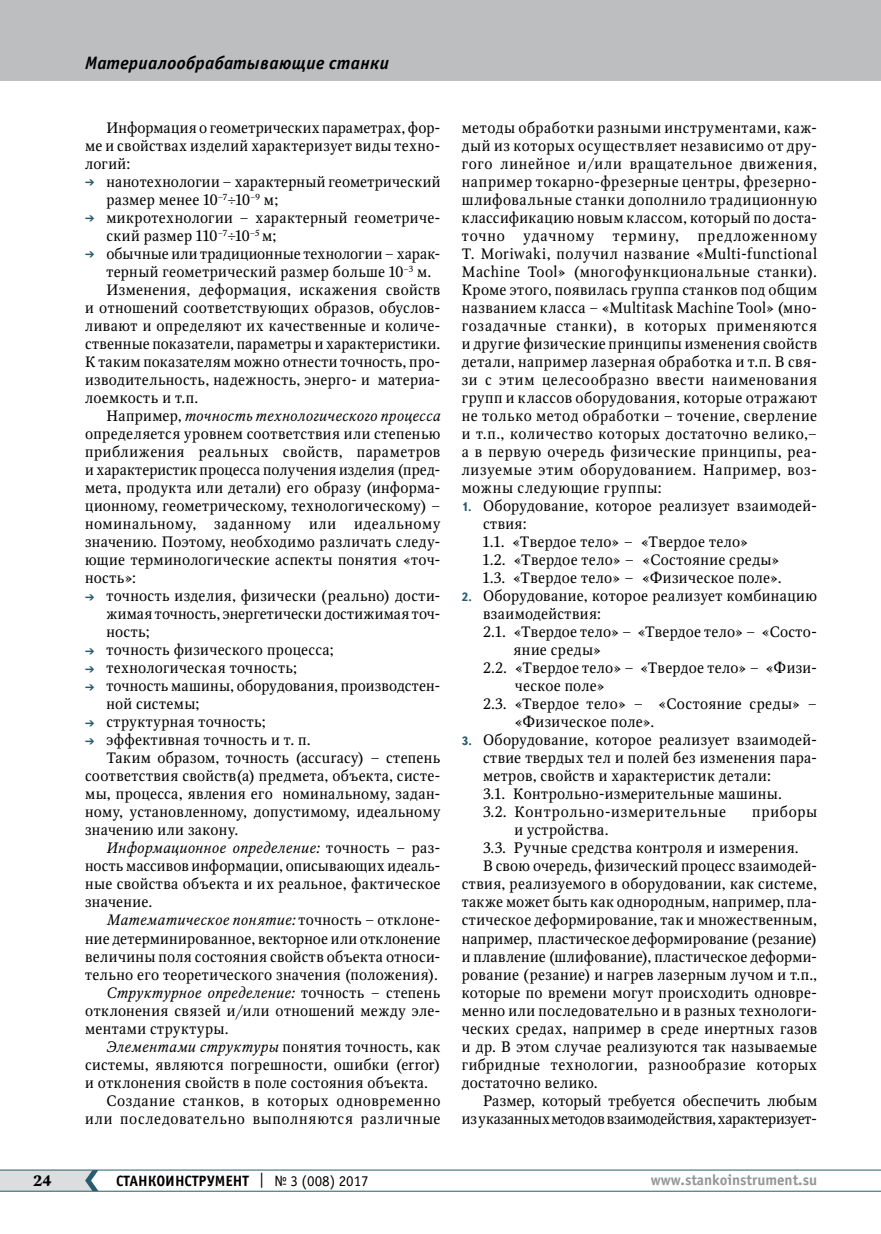
<style>
.page{position:relative;width:881px;height:1234px;background:#fff}
.page>*{position:absolute;margin:0;border:0;box-sizing:border-box;transform-origin:0 0}
.t1{font:italic 700 18px "Officina Sans C";letter-spacing:.015em;color:#000}
.t2{font:15px/18px "Octava";letter-spacing:.025em;color:#000}
.t3{font:italic 15px "Octava";letter-spacing:.025em;color:#000}
.t4{font:15px "Octava";letter-spacing:.045em;color:#000}
.t5{font:15px "Octava";letter-spacing:-.01em;color:#000}
.t6{font:15px "Octava";letter-spacing:.005em;color:#000}
.t7{font:15px "Octava";letter-spacing:.055em;color:#000}
.t8{font:700 15px "Officina Sans C";color:#000}
.t9{font:700 15px "Officina Sans C";color:#939598}
.t10{font:700 15px "Octava";color:#000}
.s1{color:#285b6e}
.s2{font-style:normal}
.s3{font-family:"Text Book C";font-weight:700;font-size:12px;color:#285b6e}
.s4{font-weight:400}
</style>
<div class="page">
<hr style="left:0;top:1190px;width:880px;height:1px;background:#285b6e">
<hr style="left:0;top:1169px;width:880px;height:1px;background:#285b6e">
<svg style="left:0;top:1169px;width:98px;height:21px;background:#cbd1d4"></svg>
<div style="left:0;top:0;width:880px;height:81px;background:#bcbec0"></div>
<p class="t1" style="left:85px;top:53px;width:305px">Материалообрабатывающие станки</p>
<p class="t2" style="left:85px;top:119px;width:357px;text-align:justify;text-indent:21px">Информация о геометрических параметрах, фор&shy;ме и свойствах изделий характеризует виды техно&shy;логий:</p>
<p class="t2" style="left:106px;top:173px;width:335px;text-indent:-21px"><span class="s1">➔</span> нанотехнологии − характерный геометрический размер менее 10<sup>–7</sup>÷10<sup>–9</sup> м;</p>
<p class="t2" style="left:106px;top:209px;width:335px;text-indent:-21px"><span class="s1">➔</span> микротехнологии − характерный геометриче&shy;ский размер 110<sup>–7</sup>÷10<sup>–5</sup> м;</p>
<p class="t2" style="left:85px;top:245px;width:357px"><span class="s1">➔</span> обычные или традиционные технологии − харак-</p>
<p class="t2" style="left:106px;top:263px;width:326px">терный геометрический размер больше 10<sup>–3</sup> м.</p>
<p class="t2" style="left:106px;top:281px;width:335px">Изменения, деформация, искажения свойств</p>
<p class="t2" style="left:85px;top:299px;width:357px">и отношений соответствующих образов, обуслов-</p>
<p class="t2" style="left:85px;top:317px;width:357px">ливают и определяют их качественные и количе-</p>
<p class="t2" style="left:85px;top:335px;width:357px">ственные показатели, параметры и характеристики.</p>
<p class="t2" style="left:85px;top:353px;width:357px">К таким показателям можно отнести точность, про-</p>
<p class="t2" style="left:85px;top:371px;width:357px">изводительность, надежность, энерго- и материа-</p>
<p class="t2" style="left:85px;top:389px;width:115px">лоемкость и т.п.</p>
<p class="t3" style="left:106px;top:407px;width:335px"><span class="s2">Например,</span> точность технологического процесса</p>
<p class="t2" style="left:85px;top:425px;width:357px">определяется уровнем соответствия или степенью</p>
<p class="t2" style="left:85px;top:443px;width:357px">приближения реальных свойств, параметров</p>
<p class="t2" style="left:85px;top:461px;width:357px">и характеристик процесса получения изделия (пред-</p>
<p class="t2" style="left:85px;top:479px;width:357px">мета, продукта или детали) его образу (информа-</p>
<p class="t2" style="left:85px;top:497px;width:357px">ционному, геометрическому, технологическому) −</p>
<p class="t4" style="left:85px;top:514px;width:356px">номинальному, заданному или идеальному</p>
<p class="t2" style="left:85px;top:533px;width:357px">значению. Поэтому, необходимо различать следу-</p>
<p class="t2" style="left:85px;top:551px;width:357px">ющие терминологические аспекты понятия «точ-</p>
<p class="t2" style="left:85px;top:569px;width:52px">ность»:</p>
<p class="t2" style="left:106px;top:587px;width:335px;text-align:justify;text-indent:-21px"><span class="s1">➔</span> точность изделия, физически (реально) дости&shy;жимая точность, энергетически достижимая точ&shy;ность;</p>
<p class="t2" style="left:85px;top:641px;width:250px"><span class="s1">➔</span> точность физического процесса;</p>
<p class="t2" style="left:85px;top:659px;width:213px"><span class="s1">➔</span> технологическая точность;</p>
<p class="t2" style="left:106px;top:677px;width:335px;text-indent:-21px"><span class="s1">➔</span> точность машины, оборудования, производстен&shy;ной системы;</p>
<p class="t2" style="left:85px;top:713px;width:182px"><span class="s1">➔</span> структурная точность;</p>
<p class="t2" style="left:85px;top:731px;width:227px"><span class="s1">➔</span> эффективная точность и т. п.</p>
<p class="t2" style="left:106px;top:749px;width:335px">Таким образом, точность (accuracy) – степень</p>
<p class="t2" style="left:85px;top:767px;width:357px">соответствия свойств(а) предмета, объекта, систе-</p>
<p class="t2" style="left:85px;top:785px;width:357px">мы, процесса, явления его номинальному, задан-</p>
<p class="t2" style="left:85px;top:803px;width:357px">ному, установленному, допустимому, идеальному</p>
<p class="t2" style="left:85px;top:821px;width:155px">значению или закону.</p>
<p class="t3" style="left:106px;top:839px;width:335px">Информационное определение: <span class="s2">точность – раз-</span></p>
<p class="t2" style="left:85px;top:857px;width:354px">ность массивов информации, описывающих идеаль-</p>
<p class="t2" style="left:85px;top:875px;width:357px">ные свойства объекта и их реальное, фактическое</p>
<p class="t2" style="left:85px;top:893px;width:69px">значение.</p>
<p class="t3" style="left:106px;top:911px;width:335px">Математическое понятие: <span class="s2">точность – отклоне-</span></p>
<p class="t2" style="left:85px;top:929px;width:356px">ние детерминированное, векторное или отклонение</p>
<p class="t2" style="left:85px;top:947px;width:357px">величины поля состояния свойств объекта относи-</p>
<p class="t2" style="left:85px;top:965px;width:354px">тельно его теоретического значения (положения).</p>
<p class="t3" style="left:106px;top:983px;width:335px">Структурное определение: <span class="s2">точность – степень</span></p>
<p class="t2" style="left:85px;top:1001px;width:356px">отклонения связей и/или отношений между эле-</p>
<p class="t2" style="left:85px;top:1019px;width:145px">ментами структуры.</p>
<p class="t3" style="left:106px;top:1037px;width:335px">Элементами структуры <span class="s2">понятия точность, как</span></p>
<p class="t2" style="left:85px;top:1055px;width:357px">системы, являются погрешности, ошибки (error)</p>
<p class="t2" style="left:85px;top:1073px;width:344px">и отклонения свойств в поле состояния объекта.</p>
<p class="t4" style="left:106px;top:1090px;width:335px">Создание станков, в которых одновременно</p>
<p class="t7" style="left:85px;top:1108px;width:357px">или последовательно выполняются различные</p>
<p class="t2" style="left:461px;top:119px;width:357px;text-align:justify">методы обработки разными инструментами, каж&shy;дый из которых осуществляет независимо от дру&shy;гого линейное и/или вращательное движения, например токарно-фрезерные центры, фрезерно&shy;шлифовальные станки дополнило традиционную классификацию новым классом, который по доста&shy;точно удачному термину, предложенному T. Moriwaki, получил название «Multi-functional Machine Tool» (многофункциональные станки).<br>Кроме этого, появилась группа станков под общим названием класса – «Multitask Machine Tool» (мно&shy;гозадачные станки), в которых применяются и другие физические принципы изменения свойств детали, например лазерная обработка и т.п. В свя&shy;зи с этим целесообразно ввести наименования групп и классов оборудования, которые отражают не только метод обработки − точение, сверление и т.п., количество которых достаточно велико,− а в первую очередь физические принципы, реа&shy;лизуемые этим оборудованием. Например, воз&shy;можны следующие группы:</p>
<p class="t2" style="left:483px;top:497px;width:335px;text-indent:-21px"><span class="s3">1.</span> Оборудование, которое реализует взаимодей&shy;ствия:<br>1.1. «Твердое тело» − «Твердое тело»<br>1.2. «Твердое тело» − «Состояние среды»<br>1.3. «Твердое тело» − «Физическое поле».</p>
<p class="t2" style="left:461px;top:587px;width:357px"><span class="s3">2.</span> Оборудование, которое реализует комбинацию</p>
<p class="t2" style="left:483px;top:605px;width:119px">взаимодействия:</p>
<p class="t2" style="left:483px;top:623px;width:335px">2.1. «Твердое тело» − «Твердое тело» − «Состо-</p>
<p class="t2" style="left:513px;top:641px;width:89px">яние среды»</p>
<p class="t2" style="left:483px;top:659px;width:335px">2.2. «Твердое тело» − «Твердое тело» − «Физи-</p>
<p class="t2" style="left:514px;top:677px;width:92px">ческое поле»</p>
<p class="t2" style="left:483px;top:695px;width:335px">2.3. «Твердое тело» − «Состояние среды» −</p>
<p class="t2" style="left:514px;top:713px;width:141px">«Физическое поле».</p>
<p class="t2" style="left:483px;top:731px;width:335px;text-indent:-21px"><span class="s3">3.</span> Оборудование, которое реализует взаимодей&shy;ствие твердых тел и полей без изменения пара&shy;метров, свойств и характеристик детали:<br>3.1. Контрольно-измерительные машины.<br>3.2. Контрольно-измерительные</p>
<p class="t4" style="left:751px;top:802px;width:66px">приборы</p>
<p class="t2" style="left:514px;top:821px;width:96px">и устройства.</p>
<p class="t2" style="left:483px;top:839px;width:317px">3.3. Ручные средства контроля и измерения.</p>
<p class="t2" style="left:483px;top:857px;width:335px">В свою очередь, физический процесс взаимодей-</p>
<p class="t2" style="left:461px;top:875px;width:357px">ствия, реализуемого в оборудовании, как системе,</p>
<p class="t2" style="left:461px;top:893px;width:357px">также может быть как однородным, например, пла-</p>
<p class="t2" style="left:461px;top:911px;width:356px">стическое деформирование, так и множественным,</p>
<p class="t6" style="left:461px;top:928px;width:356px">например, пластическое деформирование (резание)</p>
<p class="t2" style="left:461px;top:947px;width:357px">и плавление (шлифование), пластическое деформи-</p>
<p class="t2" style="left:461px;top:965px;width:357px">рование (резание) и нагрев лазерным лучом и т.п.,</p>
<p class="t2" style="left:461px;top:983px;width:357px">которые по времени могут происходить одновре-</p>
<p class="t2" style="left:461px;top:1001px;width:357px">менно или последовательно и в разных технологи-</p>
<p class="t2" style="left:461px;top:1019px;width:357px">ческих средах, например в среде инертных газов</p>
<p class="t2" style="left:461px;top:1037px;width:356px">и др. В этом случае реализуются так называемые</p>
<p class="t2" style="left:461px;top:1055px;width:357px">гибридные технологии, разнообразие которых</p>
<p class="t2" style="left:461px;top:1073px;width:137px">достаточно велико.</p>
<p class="t2" style="left:483px;top:1091px;width:335px">Размер, который требуется обеспечить любым</p>
<p class="t5" style="left:461px;top:1108px;width:354px">из указанных методов взаимодействия, характеризует-</p>
<p class="t10" style="left:33px;top:1170px;width:20px">24</p>
<p class="t8" style="left:116px;top:1171px;width:254px">СТАНКОИНСТРУМЕНТ <span class="s4">| № 3 (008) 2017</span></p>
<p class="t9" style="left:650px;top:1171px;width:168px">www.stankoinstrument.su</p>
</div>
